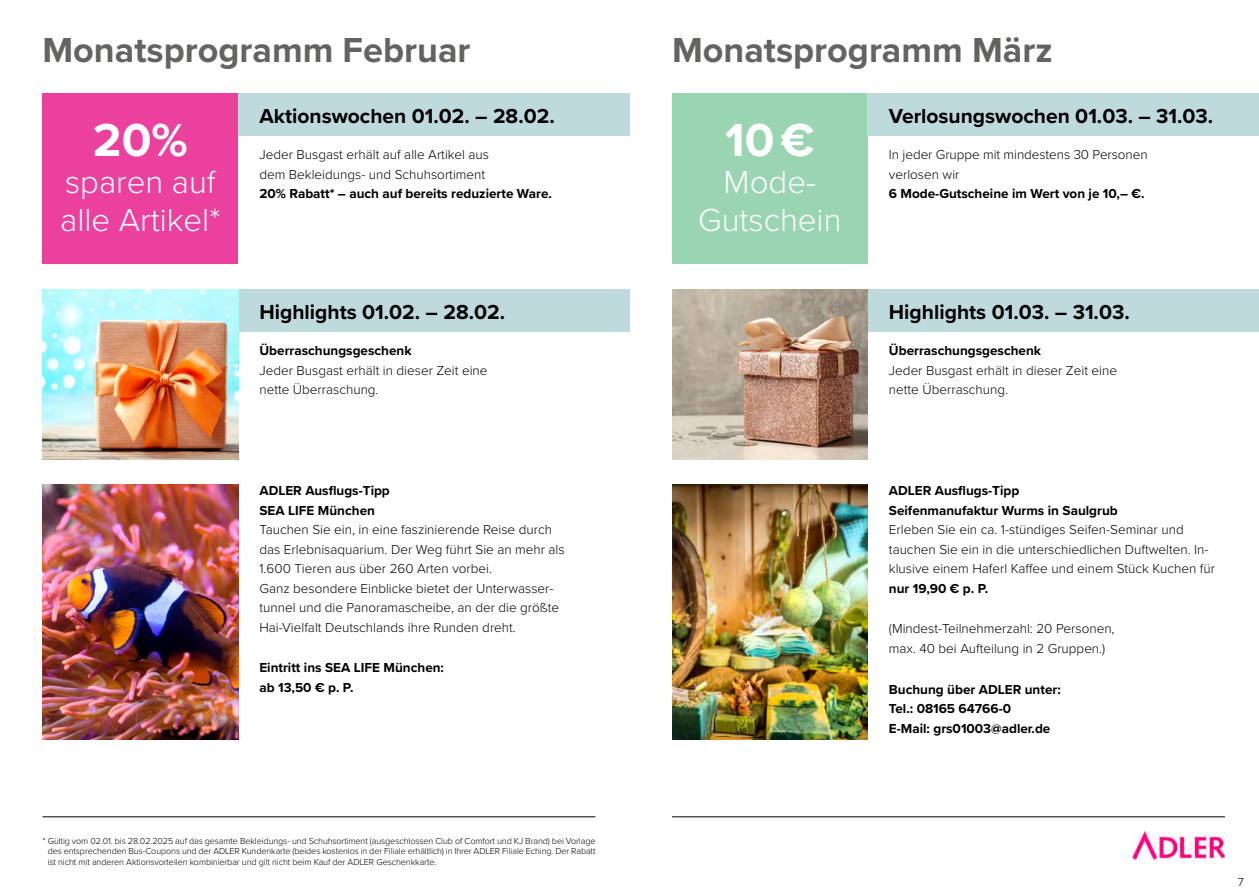
<style>
.page{position:relative;width:1259px;height:893px;background:#fff}
.page>*{position:absolute;margin:0;border:0;box-sizing:border-box;transform-origin:0 0}
.t1{font:700 48px "Proxima Nova";color:#fff}
.t2{font:700 36px "Proxima Nova";color:#636362}
.t3{font:300 33px/37.5px "Proxima Nova";color:#fff}
.t4{font:700 21px "Proxima Nova";color:#000}
.t5{font:300 13.5px/19.5px "Proxima Nova";color:#000}
.t6{font:700 13.5px/19.5px "Proxima Nova";color:#000}
.t7{font:300 12px "Proxima Nova";color:#000}
.t8{font:300 9px/10.5px "Proxima Nova";letter-spacing:-.01em;color:#000;text-align:justify}
</style>
<div class="page">
<div style="left:43px;top:94px;width:195px;height:170px;background:#eb409d"></div>
<div style="left:238px;top:94px;width:391px;height:42px;background:#bedadc"></div>
<div style="left:238px;top:289px;width:391px;height:43px;background:#bedadc"></div>
<img style="left:43px;top:289px;width:195px;height:170px">
<img style="left:43px;top:485px;width:195px;height:255px">
<hr style="left:43px;top:816px;width:552px;height:1px;background:#000">
<div style="left:672px;top:94px;width:195px;height:170px;background:#9ad5b2"></div>
<div style="left:867px;top:94px;width:392px;height:42px;background:#bedadc"></div>
<div style="left:867px;top:289px;width:392px;height:43px;background:#bedadc"></div>
<img style="left:672px;top:289px;width:195px;height:170px">
<img style="left:672px;top:485px;width:195px;height:255px">
<hr style="left:672px;top:816px;width:553px;height:1px;background:#000">
<img style="left:1131px;top:831px;width:94px;height:30px">
<h2 class="t2" style="left:43px;top:24px;width:429px">Monatsprogramm Februar</h2>
<h1 class="t1" style="left:93px;top:104px;width:96px">20%</h1>
<h3 class="t3" style="left:60px;top:162px;width:162px">sparen auf alle Artikel*</h3>
<h3 class="t4" style="left:259px;top:100px;width:297px">Aktionswochen 01.02. – 28.02.</h3>
<p class="t5" style="left:259px;top:145px;width:231px">Jeder Busgast erhält auf alle Artikel aus dem Bekleidungs- und Schuhsortiment</p>
<p class="t6" style="left:259px;top:184px;width:294px">20% Rabatt* – auch auf bereits reduzierte Ware.</p>
<h3 class="t4" style="left:259px;top:296px;width:247px">Highlights 01.02. – 28.02.</h3>
<p class="t6" style="left:259px;top:341px;width:154px">Überraschungsgeschenk</p>
<p class="t5" style="left:259px;top:360px;width:230px">Jeder Busgast erhält in dieser Zeit eine nette Überraschung.</p>
<p class="t6" style="left:259px;top:481px;width:132px">ADLER Ausflugs-Tipp<br>SEA LIFE München</p>
<p class="t5" style="left:259px;top:519px;width:307px">Tauchen Sie ein, in eine faszinierende Reise durch das Erlebnisaquarium. Der Weg führt Sie an mehr als 1.600 Tieren aus über 260 Arten vorbei.<br>Ganz besondere Einblicke bietet der Unterwasser&shy;tunnel und die Panoramascheibe, an der die größte Hai-Vielfalt Deutschlands ihre Runden dreht.</p>
<p class="t6" style="left:259px;top:658px;width:186px">Eintritt ins SEA LIFE München: ab 13,50 € p. P.</p>
<p class="t8" style="left:48px;top:835px;width:549px;text-indent:-5px">* Gültig vom 02.01. bis 28.02.2025 auf das gesamte Bekleidungs- und Schuhsortiment (ausgeschlossen Club of Comfort und KJ Brand) bei Vorlage des entsprechenden Bus-Coupons und der ADLER Kundenkarte (beides kostenlos in der Filiale erhältlich) in Ihrer ADLER Filiale Eching. Der Rabatt ist nicht mit anderen Aktionsvorteilen kombinierbar und gilt nicht beim Kauf der ADLER Geschenkkarte.</p>
<h2 class="t2" style="left:672px;top:24px;width:382px">Monatsprogramm März</h2>
<h1 class="t1" style="left:725px;top:104px;width:91px">10 €</h1>
<h3 class="t3" style="left:698px;top:162px;width:145px;text-align:center">Mode-<br>Gutschein</h3>
<h3 class="t4" style="left:889px;top:100px;width:326px">Verlosungswochen 01.03. – 31.03.</h3>
<p class="t5" style="left:889px;top:145px;width:260px">In jeder Gruppe mit mindestens 30 Personen verlosen wir</p>
<p class="t6" style="left:889px;top:184px;width:257px">6 Mode-Gutscheine im Wert von je 10,– €.</p>
<h3 class="t4" style="left:889px;top:296px;width:242px">Highlights 01.03. – 31.03.</h3>
<p class="t6" style="left:889px;top:341px;width:154px">Überraschungsgeschenk</p>
<p class="t5" style="left:889px;top:360px;width:230px">Jeder Busgast erhält in dieser Zeit eine nette Überraschung.</p>
<p class="t6" style="left:889px;top:481px;width:230px">ADLER Ausflugs-Tipp<br>Seifenmanufaktur Wurms in Saulgrub</p>
<p class="t5" style="left:889px;top:519px;width:327px">Erleben Sie ein ca. 1-stündiges Seifen-Seminar und tauchen Sie ein in die unterschiedlichen Duftwelten. In&shy;klusive einem Haferl Kaffee und einem Stück Kuchen für</p>
<p class="t6" style="left:889px;top:578px;width:101px">nur 19,90 € p. P.</p>
<p class="t5" style="left:889px;top:618px;width:227px">(Mindest-Teilnehmerzahl: 20 Personen, max. 40 bei Aufteilung in 2 Gruppen.)</p>
<p class="t6" style="left:889px;top:679px;width:173px">Buchung über ADLER unter:<br>Tel.: 08165 64766-0<br>E-Mail: grs01003@adler.de</p>
<p class="t7" style="left:1237px;top:873px;width:8px">7</p>
</div>
